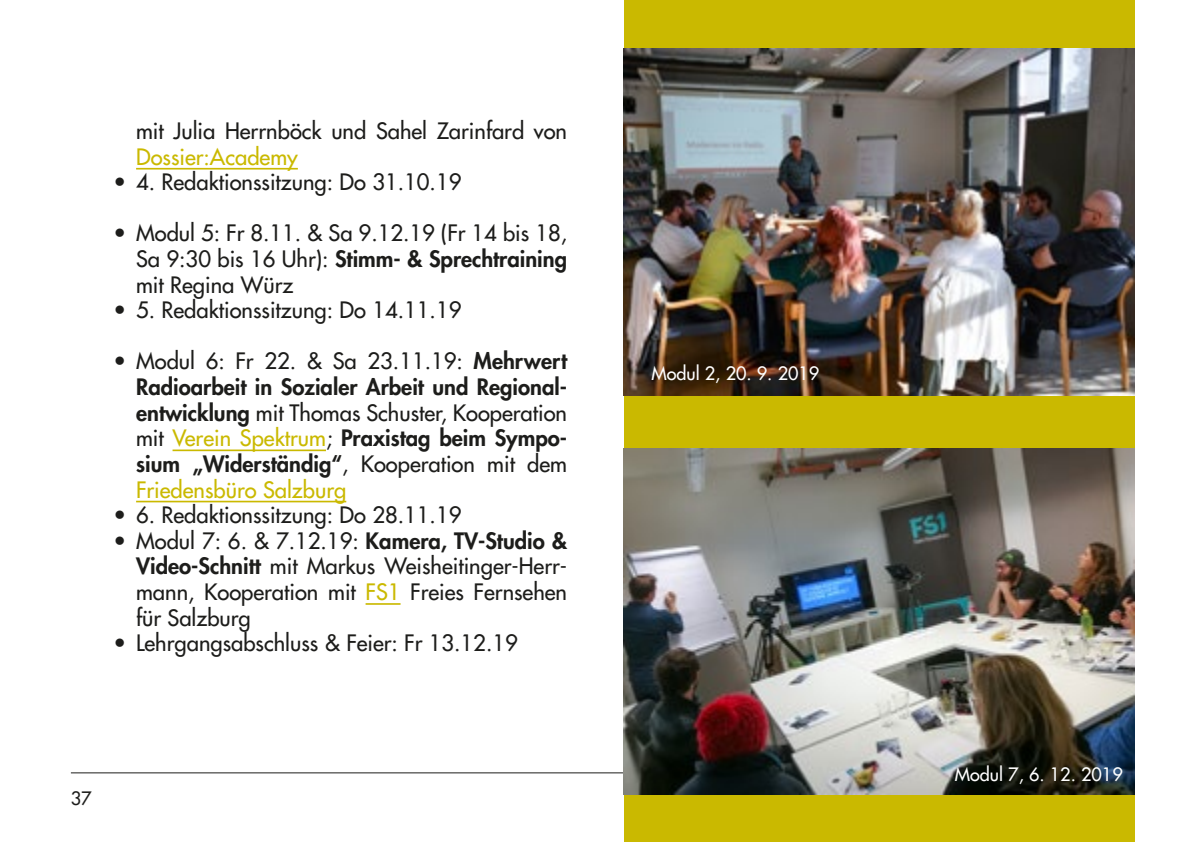
<style>
.page{position:relative;width:1191px;height:842px;background:#fff}
.page>*{position:absolute;margin:0;border:0;box-sizing:border-box;transform-origin:0 0}
.t1{font:22px/25.6px "Futura LT";color:#1d1d1b;text-align:justify}
.t2{font:800 22px/25.6px "Futura LT";color:#1d1d1b;text-align:justify}
.t3{font:22px "Futura LT";color:#cab900}
.t4{font:18px "Futura LT";color:#fff}
.t5{font:18px "Futura LT";color:#1d1d1b}
.s1{font-weight:800}
.s2{font-weight:400}
.s3{font-weight:400;color:#cab900}
.s4{color:#cab900}
</style>
<div class="page">
<hr style="left:71px;top:772px;width:1063px;height:1px;background:#1d1d1b">
<div style="left:624px;top:0;width:510px;height:842px;background:#cab900"></div>
<hr style="left:136px;top:168px;width:162px;height:2px;background:#cab900">
<hr style="left:172px;top:449px;width:154px;height:2px;background:#cab900">
<hr style="left:136px;top:501px;width:210px;height:1px;background:#cab900">
<hr style="left:365px;top:603px;width:35px;height:2px;background:#cab900">
<img style="left:624px;top:49px;width:510px;height:346px">
<img style="left:624px;top:449px;width:510px;height:346px">
<p class="t1" style="left:136px;top:118px;width:432px">mit Julia Herrnböck und Sahel Zarinfard von</p>
<p class="t3" style="left:136px;top:142px;width:163px">Dossier:Academy</p>
<p class="t1" style="left:113px;top:169px;width:349px">• 4. Redaktionssitzung: Do 31.10.19</p>
<p class="t1" style="left:136px;top:220px;width:432px;text-indent:-23px">• Modul 5: Fr 8.11. &amp; Sa 9.12.19 (Fr 14 bis 18, Sa 9:30 bis 16 Uhr): <span class="s1">Stimm- &amp; Sprechtraining </span>mit Regina Würz</p>
<p class="t1" style="left:113px;top:297px;width:349px">• 5. Redaktionssitzung: Do 14.11.19</p>
<p class="t2" style="left:136px;top:348px;width:432px;text-indent:-23px"><span class="s2">• Modul 6: Fr 22. &amp; Sa 23.11.19:</span> Mehrwert Radioarbeit in Sozialer Arbeit und Regional&shy;entwicklung <span class="s2">mit Thomas Schuster, Kooperation mit</span> <span class="s3">Verein Spektrum</span><span class="s2">;</span> Praxistag beim Sympo&shy;sium „Widerständig“<span class="s2">, Kooperation mit dem </span><span class="s3">Friedensbüro Salzburg</span></p>
<p class="t1" style="left:113px;top:502px;width:349px">• 6. Redaktionssitzung: Do 28.11.19</p>
<p class="t1" style="left:136px;top:528px;width:432px;text-indent:-23px">• Modul 7: 6. &amp; 7.12.19: <span class="s1">Kamera, TV-Studio &amp; Video-Schnitt</span> mit Markus Weisheitinger-Herr&shy;mann, Kooperation mit <span class="s4">FS1</span> Freies Fernsehen für Salzburg</p>
<p class="t1" style="left:113px;top:630px;width:406px">• Lehrgangsabschluss &amp; Feier: Fr 13.12.19</p>
<p class="t5" style="left:71px;top:786px;width:22px">37</p>
<p class="t4" style="left:651px;top:362px;width:169px">Modul 2, 20. 9. 2019</p>
<p class="t4" style="left:954px;top:763px;width:169px">Modul 7, 6. 12. 2019</p>
</div>
